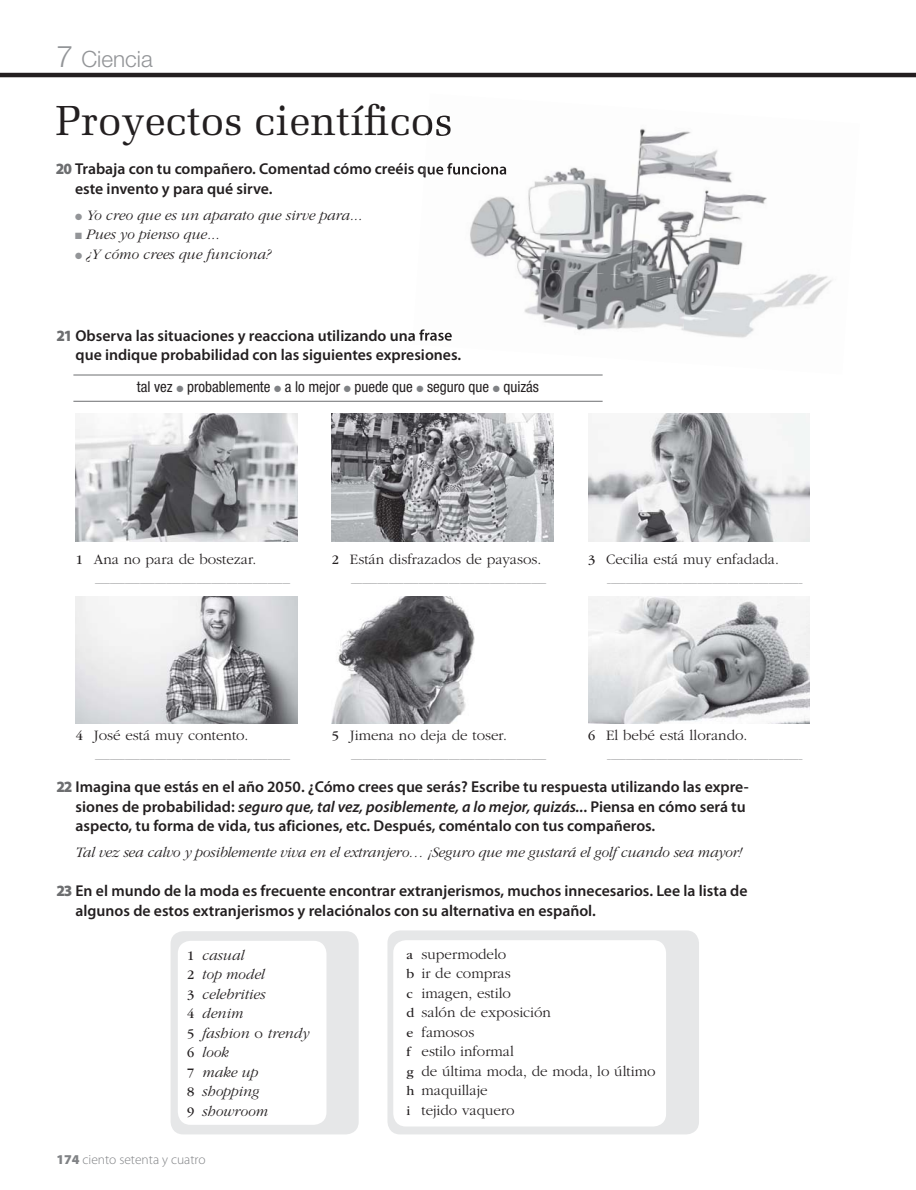
<style>
.page{position:relative;width:916px;height:1190px;background:#fff}
.page>*{position:absolute;margin:0;border:0;box-sizing:border-box;transform-origin:0 0}
.t1{font:42px "Melior LT Std";color:#231f20}
.t2{font:300 22.5px "Helvetica Neue LT Std";color:#939598}
.t3{font:600 15.75px/19.5px "Myriad Pro";color:#231f20}
.t4{font:300 15px/19.5px "ITC Garamond Std";color:#231f20}
.t5{font:italic 300 15px/19.5px "ITC Garamond Std";color:#231f20}
.t6{font:condensed 15px "Helvetica Neue LT Std";color:#231f20}
.t7{font:300 13.5px "Myriad Pro";color:#808285}
.t8{font:300 7.5px "ITC Garamond Std";color:#6d6e70}
.s1{font-size:30px}
.s2{font-weight:900;color:#6d6e70}
.s3{font-weight:400;font-size:13.5px}
.s4{font-style:italic}
.s5{font-weight:400;font-style:normal;font-size:13.5px}
.s6{font-style:normal}
.s7{font-weight:900}
</style>
<div class="page">
<hr style="left:0;top:73px;width:915px;height:4px;background:#231f20">
<hr style="left:73px;top:375px;width:529px;height:1px;background:#6d6e70">
<hr style="left:73px;top:401px;width:529px;height:1px;background:#6d6e70">
<img style="left:76px;top:414px;width:221px;height:127px">
<img style="left:76px;top:596px;width:221px;height:128px">
<img style="left:332px;top:414px;width:221px;height:127px">
<img style="left:332px;top:596px;width:143px;height:128px">
<img style="left:588px;top:414px;width:221px;height:127px">
<img style="left:588px;top:596px;width:221px;height:128px">
<div style="left:170px;top:931px;width:188px;height:203px;background:#e6e7e8;border-radius:13px"></div>
<div style="left:178px;top:941px;width:148px;height:184px;background:#fff;border-radius:13px"></div>
<div style="left:387px;top:930px;width:311px;height:204px;background:#e6e7e8;border-radius:13px"></div>
<div style="left:393px;top:940px;width:272px;height:186px;background:#fff;border-radius:13px"></div>
<img style="left:450px;top:127px;width:230px;height:134px">
<img style="left:680px;top:131px;width:152px;height:207px">
<img style="left:517px;top:261px;width:169px;height:77px">
<img style="left:427px;top:115px;width:23px;height:21px">
<img style="left:424px;top:163px;width:83px;height:15px">
<img style="left:412px;top:329px;width:40px;height:12px">
<h2 class="t2" style="left:56px;top:51px;width:98px"><span class="s1">7</span> Ciencia</h2>
<h1 class="t1" style="left:56px;top:100px;width:398px">Proyectos científicos</h1>
<p class="t3" style="left:75px;top:161px;width:433px;text-indent:-19px"><span class="s2">20</span> Trabaja con tu compañero. Comentad cómo creéis que funciona este invento y para qué sirve.</p>
<p class="t5" style="left:86px;top:207px;width:277px">Yo creo que es un aparato que sirve para...<br>Pues yo pienso que...<br>¿Y cómo crees que funciona?</p>
<p class="t3" style="left:75px;top:327px;width:387px;text-indent:-19px"><span class="s2">21</span> Observa las situaciones y reacciona utilizando una frase que indique probabilidad con las siguientes expresiones.</p>
<p class="t6" style="left:137px;top:382px;width:403px">tal vez probablemente a lo mejor puede que seguro que quizás</p>
<p class="t4" style="left:76px;top:550px;width:182px"><span class="s3">1</span> Ana no para de bostezar.</p>
<p class="t8" style="left:95px;top:578px;width:197px">____________________________________________________</p>
<p class="t4" style="left:332px;top:550px;width:211px"><span class="s3">2</span> Están disfrazados de payasos.</p>
<p class="t8" style="left:351px;top:578px;width:197px">____________________________________________________</p>
<p class="t4" style="left:588px;top:550px;width:192px"><span class="s3">3</span> Cecilia está muy enfadada.</p>
<p class="t8" style="left:607px;top:578px;width:197px">____________________________________________________</p>
<p class="t4" style="left:76px;top:726px;width:174px"><span class="s3">4</span> José está muy contento.</p>
<p class="t8" style="left:95px;top:754px;width:197px">____________________________________________________</p>
<p class="t4" style="left:332px;top:726px;width:176px"><span class="s3">5</span> Jimena no deja de toser.</p>
<p class="t8" style="left:351px;top:754px;width:197px">____________________________________________________</p>
<p class="t4" style="left:588px;top:726px;width:161px"><span class="s3">6</span> El bebé está llorando.</p>
<p class="t8" style="left:607px;top:754px;width:197px">____________________________________________________</p>
<p class="t3" style="left:75px;top:779px;width:674px;text-indent:-19px"><span class="s2">22</span> Imagina que estás en el año 2050. ¿Cómo crees que serás? Escribe tu respuesta utilizando las expre&shy;siones de probabilidad: <span class="s4">seguro que, tal vez, posiblemente, a lo mejor, quizás..</span>. Piensa en cómo será tu aspecto, tu forma de vida, tus aficiones, etc. Después, coméntalo con tus compañeros.</p>
<p class="t5" style="left:75px;top:844px;width:667px">Tal vez sea calvo y posiblemente viva en el extranjero… ¡Seguro que me gustará el golf cuando sea mayor!</p>
<p class="t3" style="left:75px;top:883px;width:673px;text-indent:-19px"><span class="s2">23</span> En el mundo de la moda es frecuente encontrar extranjerismos, muchos innecesarios. Lee la lista de algunos de estos extranjerismos y relaciónalos con su alternativa en español.</p>
<p class="t5" style="left:187px;top:946px;width:123px"><span class="s5">1</span> casual<br><span class="s5">2</span> top model<br><span class="s5">3</span> celebrities<br><span class="s5">4</span> denim<br><span class="s5">5</span> fashion <span class="s6">o</span> trendy<br><span class="s5">6</span> look<br><span class="s5">7</span> make up<br><span class="s5">8</span> shopping<br><span class="s5">9</span> showroom</p>
<p class="t4" style="left:406px;top:946px;width:250px"><span class="s3">a</span> supermodelo<br><span class="s3">b</span> ir de compras<br><span class="s3">c</span> imagen, estilo<br><span class="s3">d</span> salón de exposición<br><span class="s3">e</span> famosos<br><span class="s3">f</span> estilo informal<br><span class="s3">g</span> de última moda, de moda, lo último <span class="s3">h</span> maquillaje<br><span class="s3">i</span> tejido vaquero</p>
<p class="t7" style="left:56px;top:1154px;width:151px"><span class="s7">174</span> ciento setenta y cuatro</p>
</div>
